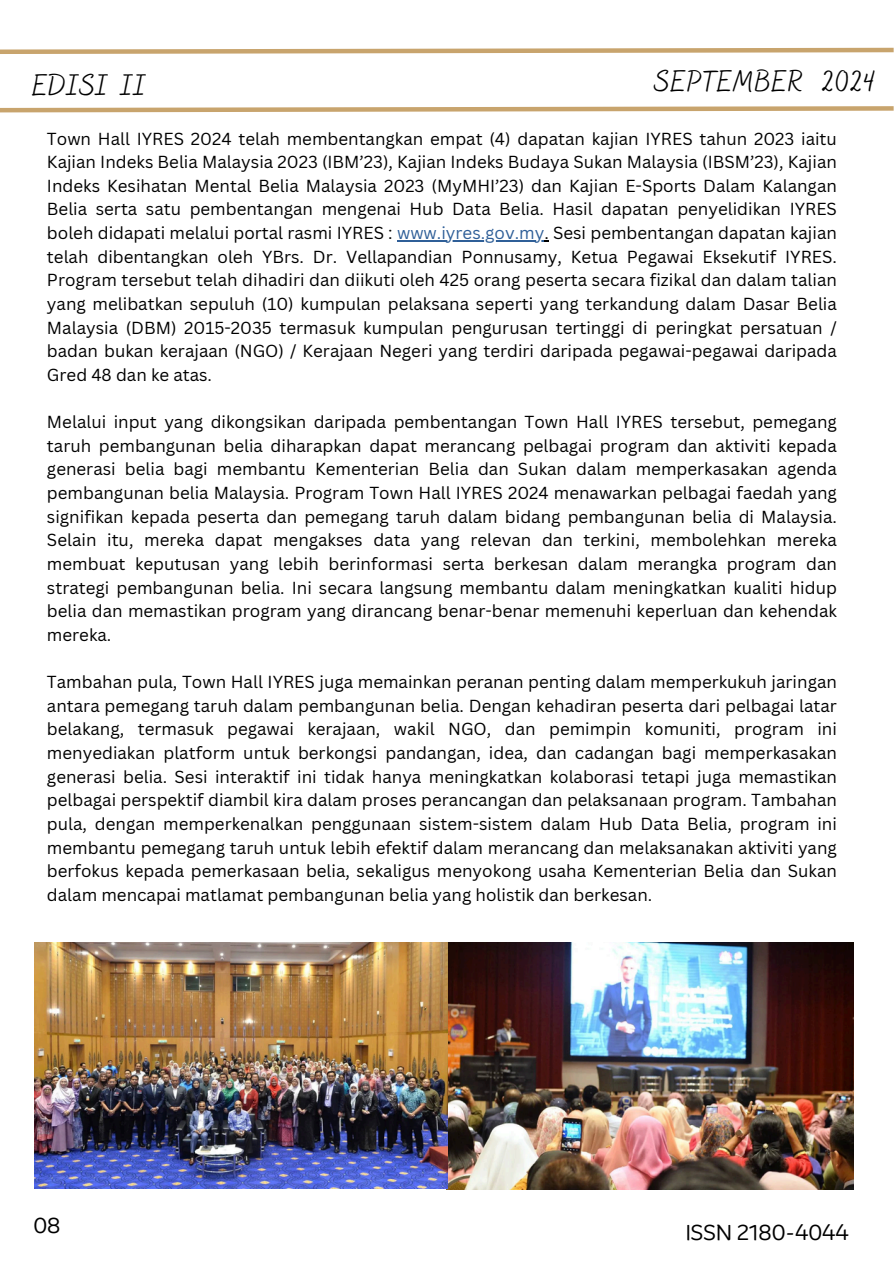
<style>
.page{position:relative;width:894px;height:1264px;background:#fff}
.page>*{position:absolute;margin:0;border:0;box-sizing:border-box;transform-origin:0 0}
.t1{font:30px "Bakerie Smooth";color:#000}
.t2{font:21px "Binate Display";color:#000}
.t3{font:16.95px/23.7px "Canva Sans";color:#000;text-align:justify}
.s1{color:#2f5f98}
</style>
<div class="page">
<svg style="left:0;top:47px;width:893px;height:7px"></svg>
<svg style="left:0;top:106px;width:893px;height:7px"></svg>
<img style="left:34px;top:942px;width:819px;height:247px">
<hr style="left:397px;top:240px;width:117px;height:1px;background:#2f5f98">
<hr style="left:514px;top:240px;width:30px;height:1px;background:#2f5f98">
<p class="t1" style="left:32px;top:67px;width:116px">EDISI II</p>
<p class="t1" style="left:654px;top:64px;width:223px">SEPTEMBER 2024</p>
<p class="t3" style="left:47px;top:126px;width:791px">Town Hall IYRES 2024 telah membentangkan empat (4) dapatan kajian IYRES tahun 2023 iaitu Kajian Indeks Belia Malaysia 2023 (IBM’23), Kajian Indeks Budaya Sukan Malaysia (IBSM’23), Kajian Indeks Kesihatan Mental Belia Malaysia 2023 (MyMHI’23) dan Kajian E-Sports Dalam Kalangan Belia serta satu pembentangan mengenai Hub Data Belia. Hasil dapatan penyelidikan IYRES boleh didapati melalui portal rasmi IYRES : <span class="s1">www.iyres.gov.my</span>. Sesi pembentangan dapatan kajian</p>
<h2 class="t3" style="left:47px;top:244px;width:791px">telah dibentangkan oleh YBrs. Dr. Vellapandian Ponnusamy, Ketua Pegawai Eksekutif IYRES.<br>Program tersebut telah dihadiri dan diikuti oleh 425 orang peserta secara fizikal dan dalam talian yang melibatkan sepuluh (10) kumpulan pelaksana seperti yang terkandung dalam Dasar Belia Malaysia (DBM) 2015-2035 termasuk kumpulan pengurusan tertinggi di peringkat persatuan / badan bukan kerajaan (NGO) / Kerajaan Negeri yang terdiri daripada pegawai-pegawai daripada Gred 48 dan ke atas.</h2>
<p class="t3" style="left:47px;top:410px;width:791px">Melalui input yang dikongsikan daripada pembentangan Town Hall IYRES tersebut, pemegang taruh pembangunan belia diharapkan dapat merancang pelbagai program dan aktiviti kepada generasi belia bagi membantu Kementerian Belia dan Sukan dalam memperkasakan agenda pembangunan belia Malaysia. Program Town Hall IYRES 2024 menawarkan pelbagai faedah yang signifikan kepada peserta dan pemegang taruh dalam bidang pembangunan belia di Malaysia.<br>Selain itu, mereka dapat mengakses data yang relevan dan terkini, membolehkan mereka membuat keputusan yang lebih berinformasi serta berkesan dalam merangka program dan strategi pembangunan belia. Ini secara langsung membantu dalam meningkatkan kualiti hidup belia dan memastikan program yang dirancang benar-benar memenuhi keperluan dan kehendak mereka.</p>
<p class="t3" style="left:47px;top:669px;width:791px">Tambahan pula, Town Hall IYRES juga memainkan peranan penting dalam memperkukuh jaringan antara pemegang taruh dalam pembangunan belia. Dengan kehadiran peserta dari pelbagai latar belakang, termasuk pegawai kerajaan, wakil NGO, dan pemimpin komuniti, program ini menyediakan platform untuk berkongsi pandangan, idea, dan cadangan bagi memperkasakan generasi belia. Sesi interaktif ini tidak hanya meningkatkan kolaborasi tetapi juga memastikan pelbagai perspektif diambil kira dalam proses perancangan dan pelaksanaan program. Tambahan pula, dengan memperkenalkan penggunaan sistem-sistem dalam Hub Data Belia, program ini membantu pemegang taruh untuk lebih efektif dalam merancang dan melaksanakan aktiviti yang berfokus kepada pemerkasaan belia, sekaligus menyokong usaha Kementerian Belia dan Sukan dalam mencapai matlamat pembangunan belia yang holistik dan berkesan.</p>
<p class="t2" style="left:33px;top:1205px;width:29px">08</p>
<p class="t2" style="left:685px;top:1213px;width:164px">ISSN 2180-4044</p>
</div>
